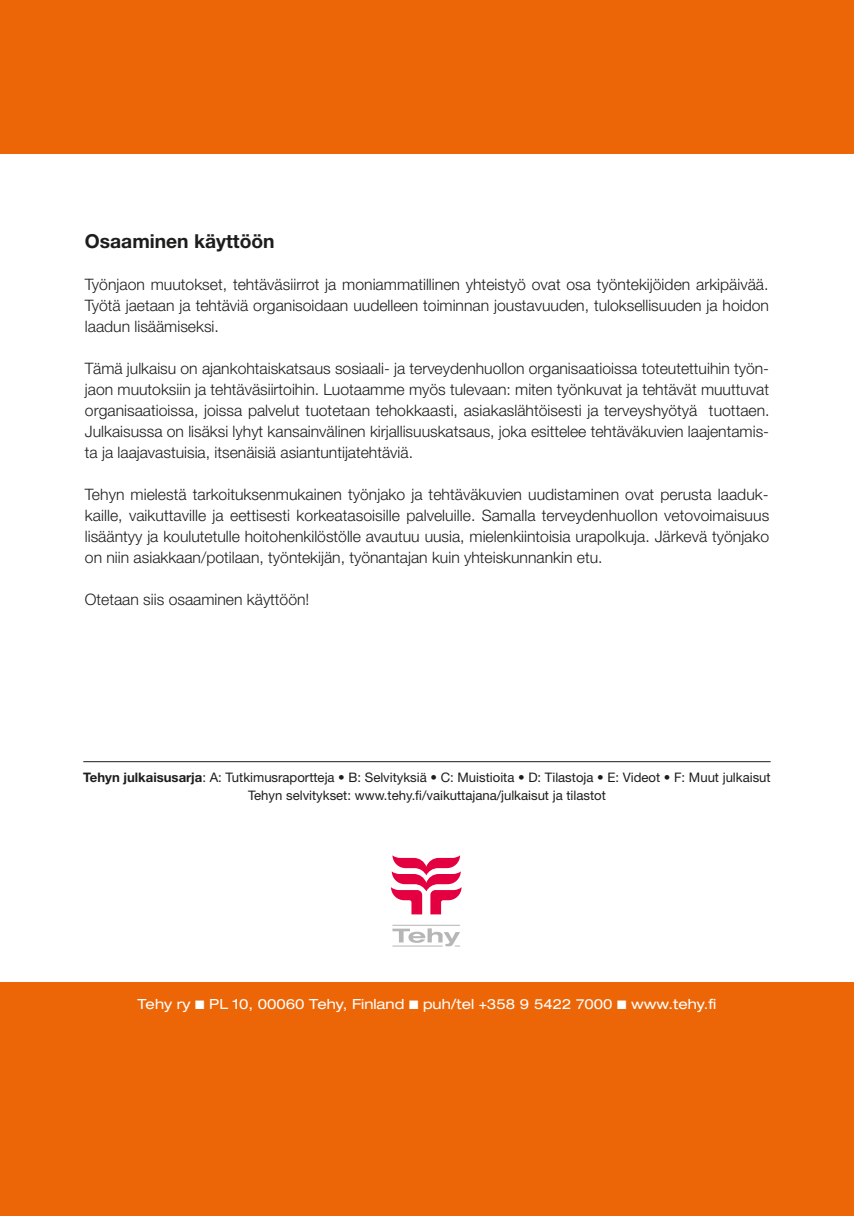
<style>
.page{position:relative;width:854px;height:1216px;background:#fff}
.page>*{position:absolute;margin:0;border:0;box-sizing:border-box;transform-origin:0 0}
.t1{font:700 19.25px "Helvetica Neue LT Std";color:#1d1d1b}
.t2{font:300 15.75px/21px "Helvetica Neue LT Std";color:#1d1d1b;text-align:justify}
.t3{font:expanded 14px "Helvetica Neue LT Std";color:#fff}
.t4{font:13.12px/18.4px "Helvetica Neue LT Std";color:#1d1d1b;text-align:center}
.s1{font-weight:700}
</style>
<div class="page">
<hr style="left:853px;top:470px;width:1px;height:516px;background:#fde4d0">
<div style="left:0;top:982px;width:853px;height:233px;background:#ec6608"></div>
<div style="left:0;top:0;width:853px;height:154px;background:#ec6608"></div>
<hr style="left:83px;top:761px;width:687px;height:1px;background:#1d1d1b">
<svg style="left:391px;top:855px;width:70px;height:59px"></svg>
<svg style="left:392px;top:928px;width:68px;height:18px"></svg>
<hr style="left:392px;top:925px;width:68px;height:1px;background:#b7b6b6">
<p class="t1" style="left:85px;top:229px;width:191px">Osaaminen käyttöön</p>
<p class="t2" style="left:85px;top:274px;width:685px">Työnjaon muutokset, tehtäväsiirrot ja moniammatillinen yhteistyö ovat osa työntekijöiden arkipäivää.<br>Työtä jaetaan ja tehtäviä organisoidaan uudelleen toiminnan joustavuuden, tuloksellisuuden ja hoidon laadun lisäämiseksi.</p>
<p class="t2" style="left:85px;top:358px;width:686px">Tämä julkaisu on ajankohtaiskatsaus sosiaali- ja terveydenhuollon organisaatioissa toteutettuihin työn&shy;jaon muutoksiin ja tehtäväsiirtoihin. Luotaamme myös tulevaan: miten työnkuvat ja tehtävät muuttuvat organisaatioissa, joissa palvelut tuotetaan tehokkaasti, asiakaslähtöisesti ja terveyshyötyä tuottaen.<br>Julkaisussa on lisäksi lyhyt kansainvälinen kirjallisuuskatsaus, joka esittelee tehtäväkuvien laajentamis&shy;ta ja laajavastuisia, itsenäisiä asiantuntijatehtäviä.</p>
<p class="t2" style="left:85px;top:483px;width:685px">Tehyn mielestä tarkoituksenmukainen työnjako ja tehtäväkuvien uudistaminen ovat perusta laaduk&shy;kaille, vaikuttaville ja eettisesti korkeatasoisille palveluille. Samalla terveydenhuollon vetovoimaisuus lisääntyy ja koulutetulle hoitohenkilöstölle avautuu uusia, mielenkiintoisia urapolkuja. Järkevä työnjako on niin asiakkaan/potilaan, työntekijän, työnantajan kuin yhteiskunnankin etu.</p>
<p class="t2" style="left:85px;top:588px;width:226px">Otetaan siis osaaminen käyttöön!</p>
<p class="t4" style="left:83px;top:767px;width:688px"><span class="s1">Tehyn julkaisusarja</span>: A: Tutkimusraportteja • B: Selvityksiä • C: Muistioita • D: Tilastoja • E: Videot • F: Muut julkaisut<br>Tehyn selvitykset: www.tehy.fi/vaikuttajana/julkaisut ja tilastot</p>
<p class="t3" style="left:137px;top:995px;width:580px">Tehy ry ■ PL 10, 00060 Tehy, Finland ■ puh/tel +358 9 5422 7000 ■ www.tehy.fi</p>
</div>
